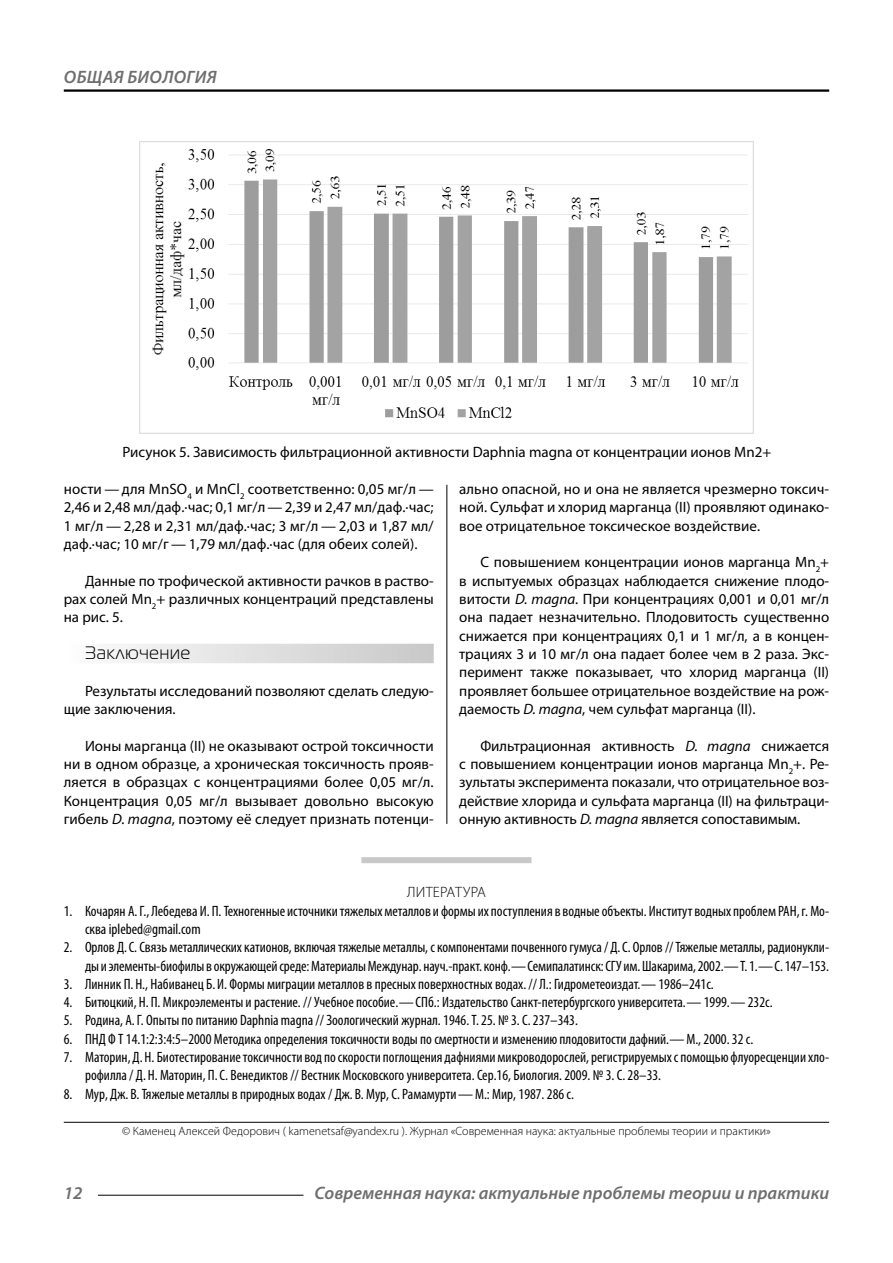
<style>
.page{position:relative;width:893px;height:1263px;background:#fff}
.page>*{position:absolute;margin:0;border:0;box-sizing:border-box;transform-origin:0 0}
.t1{font:italic 600 18px "Myriad Pro";color:#6e6e6e}
.t2{font:italic 600 18px "Myriad Pro";letter-spacing:.02em;color:#6e6e6e}
.Subheader{font:18px "Magistral C";letter-spacing:.05em;color:#000}
.Normal{font:15px/18.3px "Myriad Pro";color:#000;text-align:justify}
.t3{font:condensed 15px/18.3px "Myriad Pro";color:#000}
.podpis{font:15px "Myriad Pro";color:#000}
.Literature{font:300 15px "Myriad Pro";letter-spacing:.02em;color:#000}
.Copy{font:300 12px "Myriad Pro";color:#000}
.s1{font-style:italic}
</style>
<div class="page">
<hr style="left:98px;top:1195px;width:205px;height:1px;background:#000">
<hr style="left:64px;top:89px;width:765px;height:3px;background:#000">
<div style="left:64px;top:644px;width:370px;height:19px;background:linear-gradient(to right,#fdfdfd,#c8c8c8)"></div>
<div style="left:361px;top:857px;width:170px;height:6px;background:#c8c8c8"></div>
<hr style="left:64px;top:1122px;width:765px;height:1px;background:#000">
<img style="left:140px;top:141px;width:614px;height:293px">
<hr style="left:446px;top:485px;width:1px;height:339px;background:#000">
<p class="t2" style="left:64px;top:66px;width:154px">ОБЩАЯ БИОЛОГИЯ</p>
<p class="podpis" style="left:122px;top:443px;width:650px">Рисунок 5. Зависимость фильтрационной активности Daphnia magna от концентрации ионов Mn2+</p>
<p class="Normal" style="left:64px;top:480px;width:371px">ности — для MnSO<sub>4</sub> и MnCl<sub>2</sub> соответственно: 0,05 мг/л — 2,46 и 2,48 мл/даф.·час; 0,1 мг/л—2,39 и 2,47 мл/даф.·час; 1 мг/л — 2,28 и 2,31 мл/даф.·час; 3 мг/л — 2,03 и 1,87 мл/ даф.·час; 10 мг/г — 1,79 мл/даф.·час (для обеих солей).</p>
<p class="Normal" style="left:64px;top:571px;width:371px;text-indent:21px">Данные по трофической активности рачков в раство&shy;рах солей Мn<sub>2</sub>+ различных концентраций представлены на рис. 5.</p>
<p class="Subheader" style="left:85px;top:643px;width:106px">Заключение</p>
<p class="Normal" style="left:64px;top:681px;width:371px;text-indent:21px">Результаты исследований позволяют сделать следую&shy;щие заключения.</p>
<p class="Normal" style="left:64px;top:736px;width:371px;text-indent:21px">Ионы марганца (II) не оказывают острой токсичности ни в одном образце, а хроническая токсичность прояв&shy;ляется в образцах с концентрациями более 0,05 мг/л.<br>Концентрация 0,05 мг/л вызывает довольно высокую гибель <span class="s1">D. magna</span>, поэтому её следует признать потенци-</p>
<p class="Normal" style="left:459px;top:480px;width:371px">ально опасной, но и она не является чрезмерно токсич&shy;ной. Сульфат и хлорид марганца (II) проявляют одинако&shy;вое отрицательное токсическое воздействие.</p>
<p class="Normal" style="left:459px;top:553px;width:371px;text-indent:21px">С повышением концентрации ионов марганца Mn<sub>2</sub>+ в испытуемых образцах наблюдается снижение плодо&shy;витости <span class="s1">D. magna</span>. При концентрациях 0,001 и 0,01 мг/л она падает незначительно. Плодовитость существенно снижается при концентрациях 0,1 и 1 мг/л, а в концен&shy;трациях 3 и 10 мг/л она падает более чем в 2 раза. Экс&shy;перимент также показывает, что хлорид марганца (II) проявляет большее отрицательное воздействие на рож&shy;даемость <span class="s1">D. magna</span>, чем сульфат марганца (II).</p>
<p class="Normal" style="left:459px;top:736px;width:371px;text-indent:21px">Фильтрационная активность <span class="s1">D. magna</span> снижается с повышением концентрации ионов марганца Mn<sub>2</sub>+. Ре&shy;зультаты эксперимента показали, что отрицательное воз&shy;действие хлорида и сульфата марганца (II) на фильтраци&shy;онную активность <span class="s1">D. magna</span> является сопоставимым.</p>
<p class="Literature" style="left:407px;top:883px;width:80px">ЛИТЕРАТУРА</p>
<p class="t3" style="left:85px;top:901px;width:746px;text-indent:-21px">1. Кочарян А.Г., Лебедева И. П. Техногенные источники тяжелых металлов и формы их поступления в водные объекты. Институт водных проблем РАН, г. Мо&shy;сква iplebed@gmail.com</p>
<p class="t3" style="left:64px;top:938px;width:767px;text-align:right">2. Орлов Д.С.Связь металлических катионов, включая тяжелые металлы, с компонентами почвенного гумуса / Д.С. Орлов // Тяжелые металлы, радионукли&shy;ды и элементы-биофилы в окружающей среде: Материалы Междунар. науч.-практ. конф.—Семипалатинск: СГУ им. Шакарима, 2002.—Т. 1.—С. 147–153.</p>
<p class="t3" style="left:64px;top:974px;width:651px">3. Линник П. Н., Набиванец Б. И. Формы миграции металлов в пресных поверхностных водах. // Л.: Гидрометеоиздат.— 1986–241с.</p>
<p class="t3" style="left:64px;top:993px;width:710px">4. Битюцкий, Н. П. Микроэлементы и растение. // Учебное пособие.—СПб.: Издательство Санкт-петербургского университета.— 1999.— 232с.</p>
<p class="t3" style="left:64px;top:1011px;width:516px">5. Родина, А.Г. Опыты по питанию Daphnia magna // Зоологический журнал. 1946. Т. 25. № 3. С. 237–343.</p>
<p class="t3" style="left:64px;top:1029px;width:691px">6. ПНД Ф Т 14.1:2:3:4:5–2000 Методика определения токсичности воды по смертности и изменению плодовитости дафний.—М., 2000. 32 с.</p>
<p class="t3" style="left:85px;top:1048px;width:746px;text-indent:-21px">7. Маторин, Д. Н. Биотестирование токсичности вод по скорости поглощения дафниями микроводорослей, регистрируемых с помощью флуоресценции хло&shy;рофилла / Д. Н. Маторин, П.С. Венедиктов // Вестник Московского университета. Сер.16, Биология. 2009. № 3. С. 28–33.</p>
<p class="t3" style="left:64px;top:1084px;width:512px">8. Мур, Дж. В. Тяжелые металлы в природных водах / Дж. В. Мур, С. Рамамурти—М.: Мир, 1987. 286 с.</p>
<p class="Copy" style="left:122px;top:1124px;width:650px">© Каменец Алексей Федорович ( kamenetsaf@yandex.ru ). Журнал «Современная наука: актуальные проблемы теории и практики»</p>
<p class="t1" style="left:64px;top:1182px;width:20px">12</p>
<p class="t1" style="left:315px;top:1182px;width:516px">Современная наука: актуальные проблемы теории и практики</p>
</div>
